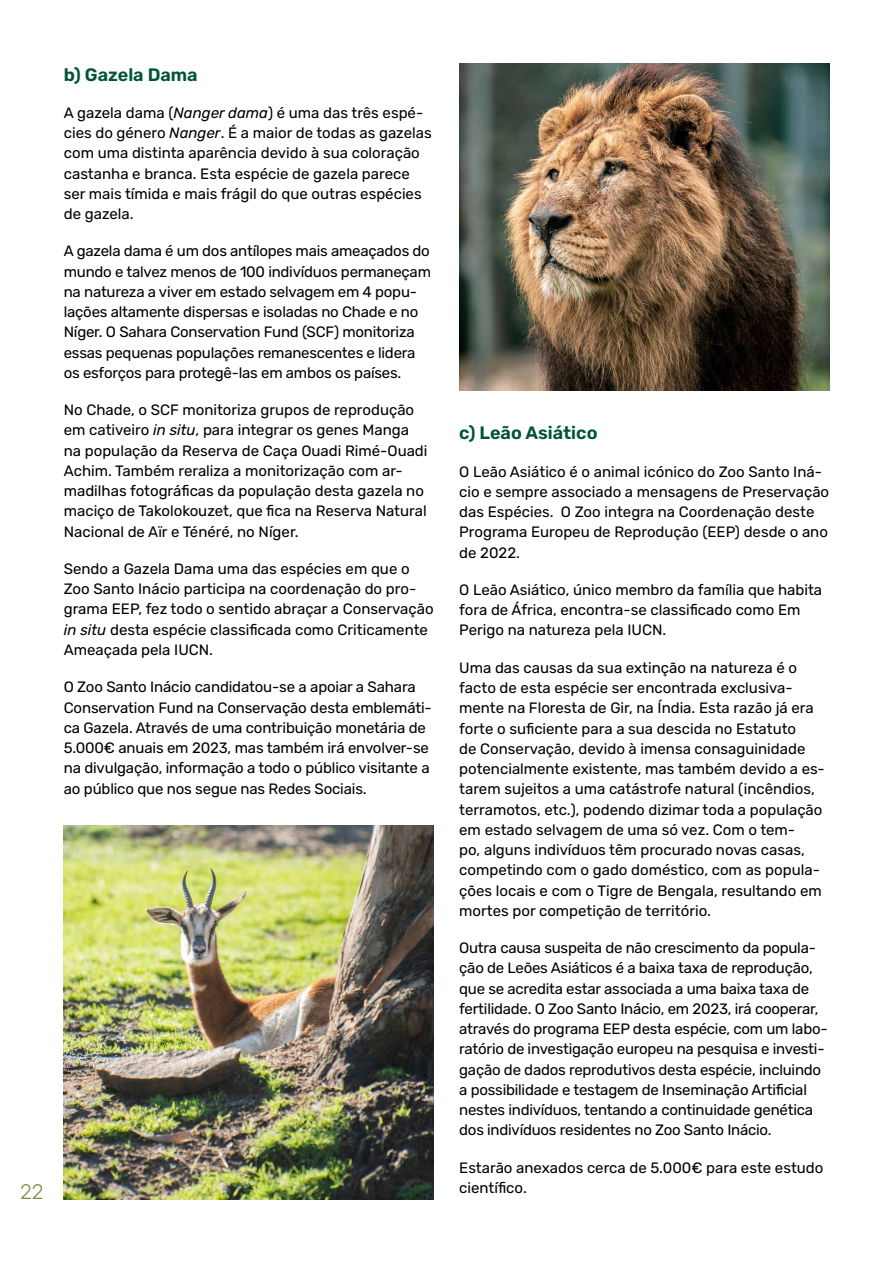
<style>
.page{position:relative;width:893px;height:1263px;background:#fff}
.page>*{position:absolute;margin:0;border:0;box-sizing:border-box;transform-origin:0 0}
.t1{font:300 21px "Rubik";color:#779141}
.t2{font:600 18px "Rubik";color:#005436}
.t3{font:15px/20.2px "Rubik";color:#000}
.s1{font-style:italic}
</style>
<div class="page">
<img style="left:64px;top:825px;width:370px;height:374px">
<img style="left:459px;top:64px;width:370px;height:327px">
<p class="t2" style="left:64px;top:64px;width:135px">b) Gazela Dama</p>
<p class="t3" style="left:64px;top:103px;width:369px">A gazela dama (<span class="s1">Nanger dama</span>) é uma das três espé&shy;cies do género <span class="s1">Nanger</span>. É a maior de todas as gazelas com uma distinta aparência devido à sua coloração castanha e branca. Esta espécie de gazela parece ser mais tímida e mais frágil do que outras espécies de gazela.</p>
<p class="t3" style="left:64px;top:241px;width:369px">A gazela dama é um dos antílopes mais ameaçados do mundo e talvez menos de 100 indivíduos permaneçam na natureza a viver em estado selvagem em 4 popu&shy;lações altamente dispersas e isoladas no Chade e no Níger. O Sahara Conservation Fund (SCF) monitoriza essas pequenas populações remanescentes e lidera os esforços para protegê-las em ambos os países.</p>
<p class="t3" style="left:64px;top:400px;width:365px">No Chade, o SCF monitoriza grupos de reprodução em cativeiro <span class="s1">in situ</span>, para integrar os genes Manga na população da Reserva de Caça Ouadi Rimé-Ouadi Achim. Também reraliza a monitorização com ar&shy;madilhas fotográficas da população desta gazela no maciço de Takolokouzet, que fica na Reserva Natural Nacional de Aïr e Ténéré, no Níger.</p>
<p class="t3" style="left:64px;top:559px;width:371px">Sendo a Gazela Dama uma das espécies em que o Zoo Santo Inácio participa na coordenação do pro&shy;grama EEP, fez todo o sentido abraçar a Conservação <span class="s1">in situ</span> desta espécie classificada como Criticamente Ameaçada pela IUCN.</p>
<p class="t3" style="left:64px;top:677px;width:370px">O Zoo Santo Inácio candidatou-se a apoiar a Sahara Conservation Fund na Conservação desta emblemáti&shy;ca Gazela. Através de uma contribuição monetária de 5.000€ anuais em 2023, mas também irá envolver-se na divulgação, informação a todo o público visitante a ao público que nos segue nas Redes Sociais.</p>
<h1 class="t1" style="left:20px;top:1180px;width:25px">22</h1>
<p class="t2" style="left:459px;top:423px;width:140px">c) Leão Asiático</p>
<p class="t3" style="left:459px;top:462px;width:371px">O Leão Asiático é o animal icónico do Zoo Santo Iná&shy;cio e sempre associado a mensagens de Preservação das Espécies. O Zoo integra na Coordenação deste Programa Europeu de Reprodução (EEP) desde o ano de 2022.</p>
<p class="t3" style="left:459px;top:580px;width:364px">O Leão Asiático, único membro da família que habita fora de África, encontra-se classificado como Em<br>Perigo na natureza pela IUCN.</p>
<p class="t3" style="left:459px;top:658px;width:367px">Uma das causas da sua extinção na natureza é o facto de esta espécie ser encontrada exclusiva&shy;mente na Floresta de Gir, na Índia. Esta razão já era forte o suficiente para a sua descida no Estatuto<br>de Conservação, devido à imensa consaguinidade potencialmente existente, mas também devido a es&shy;tarem sujeitos a uma catástrofe natural (incêndios, terramotos, etc.), podendo dizimar toda a população em estado selvagem de uma só vez. Com o tem-<br>po, alguns indivíduos têm procurado novas casas, competindo com o gado doméstico, com as popula&shy;ções locais e com o Tigre de Bengala, resultando em mortes por competição de território.</p>
<p class="t3" style="left:459px;top:938px;width:370px">Outra causa suspeita de não crescimento da popula&shy;ção de Leões Asiáticos é a baixa taxa de reprodução, que se acredita estar associada a uma baixa taxa de fertilidade. O Zoo Santo Inácio, em 2023, irá cooperar, através do programa EEP desta espécie, com um labo&shy;ratório de investigação europeu na pesquisa e investi&shy;gação de dados reprodutivos desta espécie, incluindo a possibilidade e testagem de Inseminação Artificial nestes indivíduos, tentando a continuidade genética dos indivíduos residentes no Zoo Santo Inácio.</p>
<p class="t3" style="left:459px;top:1158px;width:366px">Estarão anexados cerca de 5.000€ para este estudo científico.</p>
</div>
